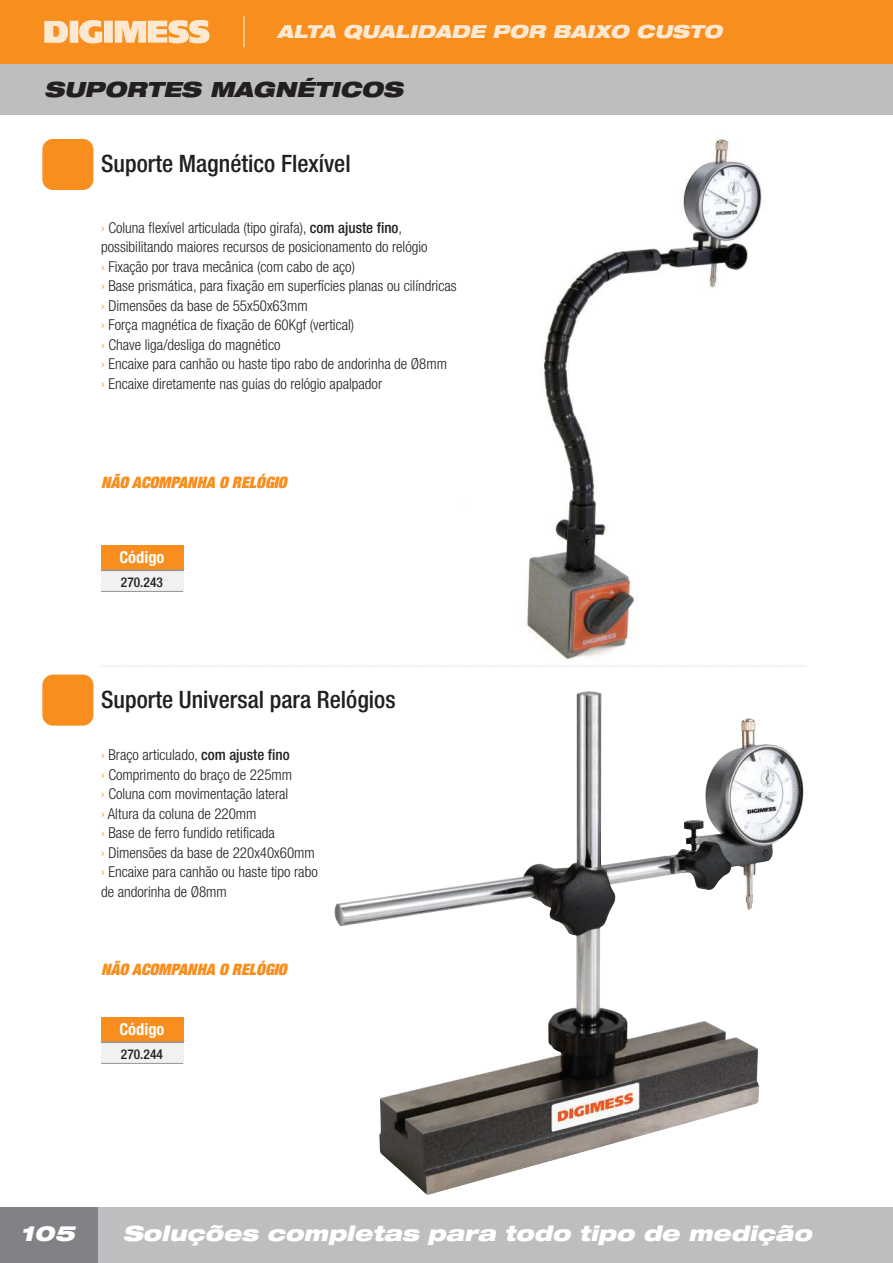
<style>
.page{position:relative;width:893px;height:1263px;background:#fff}
.page>*{position:absolute;margin:0;border:0;box-sizing:border-box;transform-origin:0 0}
.t1{font:500 condensed 24px "Helvetica Neue";color:#231f20}
.t2{font:italic 900 expanded 21px "Helvetica Neue";color:#fff}
.t3{font:italic 900 expanded 21px "Helvetica Neue";color:#231f20}
.t4{font:italic 900 expanded 18px "Helvetica Neue";color:#fff}
.t5{font:700 condensed 16.5px "Helvetica Neue";color:#fff}
.t6{font:italic 900 expanded 15.9px "Helvetica Neue";color:#f78e1e}
.t7{font:300 condensed 15px/19.5px "Helvetica Neue";color:#231f20}
.t8{font:500 condensed 13.5px "Helvetica Neue";color:#231f20}
.s1{color:#f78e1e}
.s2{font-weight:500}
</style>
<div class="page">
<div style="left:0;top:0;width:893px;height:115px;background:#bcbec0"></div>
<div style="left:0;top:1208px;width:893px;height:55px;background:#bcbec0"></div>
<div style="left:0;top:1208px;width:98px;height:55px;background:#808285"></div>
<div style="left:0;top:0;width:893px;height:64px;background:#f78e1e"></div>
<svg style="left:44px;top:20px;width:166px;height:24px"></svg>
<hr style="left:244px;top:16px;width:1px;height:31px;background:#fff">
<img style="left:334px;top:713px;width:425px;height:482px">
<img style="left:425px;top:138px;width:382px;height:575px">
<img style="left:544px;top:140px;width:178px;height:279px">
<div style="left:42px;top:139px;width:51px;height:51px;background:#f78e1e;border-radius:11px"></div>
<div style="left:42px;top:675px;width:51px;height:51px;background:#f78e1e;border-radius:11px"></div>
<svg style="left:101px;top:666px;width:706px;height:1px"></svg>
<div style="left:101px;top:570px;width:82px;height:21px;background:#f1f1f2"></div>
<div style="left:101px;top:545px;width:82px;height:25px;background:#f78e1e"></div>
<hr style="left:101px;top:570px;width:82px;height:1px;background:#939598">
<hr style="left:101px;top:591px;width:82px;height:1px;background:#939598">
<div style="left:101px;top:1042px;width:82px;height:21px;background:#f1f1f2"></div>
<div style="left:101px;top:1017px;width:82px;height:25px;background:#f78e1e"></div>
<hr style="left:101px;top:1041px;width:82px;height:2px;background:#939598">
<hr style="left:101px;top:1063px;width:82px;height:1px;background:#939598">
<p class="t4" style="left:277px;top:19px;width:446px">ALTA QUALIDADE POR BAIXO CUSTO</p>
<h2 class="t3" style="left:44px;top:76px;width:360px">SUPORTES MAGNÉTICOS</h2>
<h1 class="t1" style="left:101px;top:149px;width:251px">Suporte Magnético Flexível</h1>
<p class="t7" style="left:101px;top:217px;width:357px"><span class="s1">›</span> Coluna flexível articulada (tipo girafa), <span class="s2">com ajuste fino</span>, possibilitando maiores recursos de posicionamento do relógio<br><span class="s1">›</span> Fixação por trava mecânica (com cabo de aço)<br><span class="s1">›</span> Base prismática, para fixação em superfícies planas ou cilíndricas <span class="s1">›</span> Dimensões da base de 55x50x63mm<br><span class="s1">›</span> Força magnética de fixação de 60Kgf (vertical)<br><span class="s1">›</span> Chave liga/desliga do magnético<br><span class="s1">›</span> Encaixe para canhão ou haste tipo rabo de andorinha de Ø8mm<br><span class="s1">›</span> Encaixe diretamente nas guias do relógio apalpador</p>
<p class="t6" style="left:101px;top:472px;width:187px">NÃO ACOMPANHA O RELÓGIO</p>
<p class="t5" style="left:119px;top:547px;width:47px">Código</p>
<p class="t8" style="left:121px;top:574px;width:44px">270.243</p>
<h1 class="t1" style="left:101px;top:685px;width:296px">Suporte Universal para Relógios</h1>
<p class="t7" style="left:101px;top:745px;width:218px"><span class="s1">›</span> Braço articulado, <span class="s2">com ajuste fino<br></span><span class="s1">›</span> Comprimento do braço de 225mm<br><span class="s1">›</span> Coluna com movimentação lateral<br><span class="s1">›</span> Altura da coluna de 220mm<br><span class="s1">›</span> Base de ferro fundido retificada<br><span class="s1">›</span> Dimensões da base de 220x40x60mm <span class="s1">›</span> Encaixe para canhão ou haste tipo rabo de andorinha de Ø8mm</p>
<p class="t6" style="left:101px;top:959px;width:187px">NÃO ACOMPANHA O RELÓGIO</p>
<p class="t5" style="left:119px;top:1019px;width:47px">Código</p>
<p class="t8" style="left:121px;top:1046px;width:44px">270.244</p>
<h2 class="t2" style="left:20px;top:1220px;width:56px">105</h2>
<h2 class="t2" style="left:123px;top:1220px;width:690px">Soluções completas para todo tipo de medição</h2>
</div>
